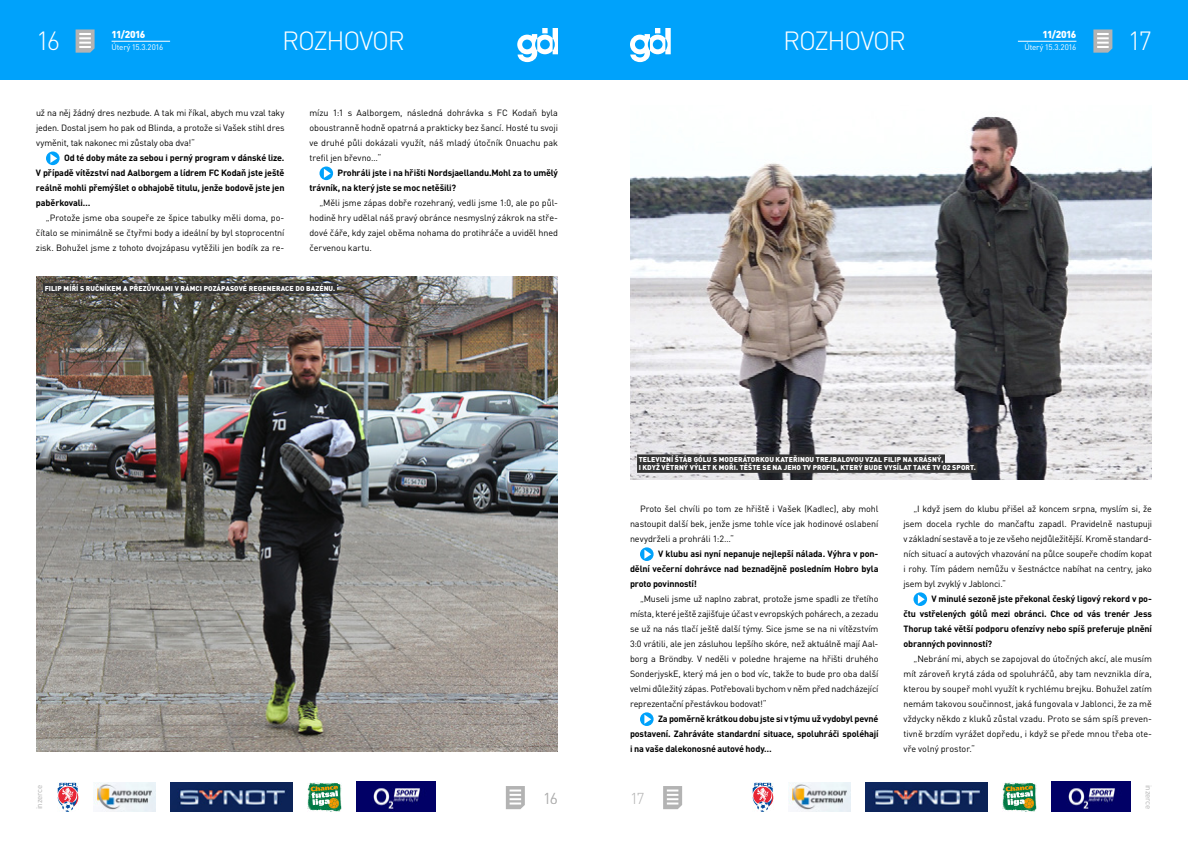
<style>
.page{position:relative;width:1188px;height:842px;background:#fff}
.page>*{position:absolute;margin:0;border:0;box-sizing:border-box;transform-origin:0 0}
.t1{font:300 26px "DIN Pro";letter-spacing:-.05em;color:#fff}
.t2{font:300 15.6px "DIN Pro";color:#b3b3b3}
.t3{font:900 10px "DIN Pro";letter-spacing:-.065em;color:#fff}
.t4{font:9px/15px "DIN Pro";letter-spacing:-.01em;color:#000;text-align:justify}
.t5{font:700 9px/15px "DIN Pro";letter-spacing:-.015em;color:#000;text-align:justify}
.t6{font:8px "DIN Pro";letter-spacing:-.03em;color:#fff}
.t7{font:8px "DIN Pro";letter-spacing:-.025em;color:#b3b3b3}
.t8{font:900 7px/8.4px "DIN Pro";letter-spacing:.01em;color:#fff}
</style>
<div class="page">
<div style="left:594px;top:0;width:594px;height:80px;background:#00a2fb"></div>
<div style="left:0;top:0;width:594px;height:80px;background:#00a2fb"></div>
<svg style="left:630px;top:28px;width:41px;height:34px"></svg>
<svg style="left:1093px;top:29px;width:19px;height:24px"></svg>
<svg style="left:517px;top:28px;width:41px;height:34px"></svg>
<svg style="left:76px;top:29px;width:19px;height:24px"></svg>
<svg style="left:663px;top:786px;width:19px;height:23px"></svg>
<svg style="left:506px;top:786px;width:19px;height:23px"></svg>
<img style="left:57px;top:782px;width:21px;height:30px">
<img style="left:93px;top:782px;width:62px;height:30px">
<img style="left:753px;top:782px;width:21px;height:30px">
<img style="left:307px;top:782px;width:34px;height:30px">
<img style="left:1003px;top:782px;width:34px;height:30px">
<img style="left:170px;top:782px;width:122px;height:30px">
<img style="left:789px;top:782px;width:62px;height:30px">
<img style="left:866px;top:782px;width:122px;height:30px">
<hr style="left:1018px;top:41px;width:58px;height:1px;background:#fff">
<hr style="left:112px;top:41px;width:58px;height:1px;background:#fff">
<img style="left:356px;top:782px;width:79px;height:30px">
<img style="left:1052px;top:782px;width:79px;height:30px">
<svg style="left:640px;top:547px;width:14px;height:14px"></svg>
<svg style="left:644px;top:550px;width:7px;height:9px"></svg>
<svg style="left:640px;top:712px;width:14px;height:14px"></svg>
<svg style="left:644px;top:715px;width:7px;height:9px"></svg>
<svg style="left:914px;top:592px;width:13px;height:14px"></svg>
<svg style="left:918px;top:595px;width:7px;height:9px"></svg>
<img style="left:36px;top:276px;width:522px;height:476px">
<div style="left:43px;top:283px;width:294px;height:10px;background:#333"></div>
<div style="left:46px;top:152px;width:14px;height:13px;background:#00a2fb;border-radius:50%"></div>
<svg style="left:50px;top:154px;width:7px;height:9px"></svg>
<svg style="left:320px;top:167px;width:13px;height:13px"></svg>
<svg style="left:324px;top:169px;width:7px;height:9px"></svg>
<img style="left:630px;top:116px;width:522px;height:364px">
<div style="left:637px;top:454px;width:308px;height:10px;background:#333"></div>
<div style="left:637px;top:463px;width:340px;height:10px;background:#333"></div>
<p class="t3" style="left:112px;top:28px;width:35px">11/2016</p>
<p class="t3" style="left:1043px;top:28px;width:35px">11/2016</p>
<h1 class="t1" style="left:282px;top:23px;width:124px">ROZHOVOR</h1>
<h1 class="t1" style="left:783px;top:23px;width:124px">ROZHOVOR</h1>
<h1 class="t1" style="left:36px;top:23px;width:26px">16</h1>
<h1 class="t1" style="left:1128px;top:23px;width:26px">17</h1>
<p class="t6" style="left:112px;top:42px;width:53px">Úterý 15.3.2016</p>
<p class="t6" style="left:1025px;top:42px;width:53px">Úterý 15.3.2016</p>
<p class="t4" style="left:36px;top:105px;width:250px">už na něj žádný dres nezbude. A tak mi říkal, abych mu vzal taky jeden. Dostal jsem ho pak od Blinda, a protože si Vašek stihl dres vyměnit, tak nakonec mi zůstaly oba dva!“</p>
<p class="t5" style="left:36px;top:150px;width:250px;text-indent:28px">Od té doby máte za sebou i perný program v dánské lize.<br>V případě vítězství nad Aalborgem a lídrem FC Kodaň jste ještě reálně mohli přemýšlet o obhajobě titulu, jenže bodově jste jen paběrkovali…</p>
<p class="t4" style="left:36px;top:210px;width:250px;text-indent:10px">„Protože jsme oba soupeře ze špice tabulky měli doma, po&shy;čítalo se minimálně se čtyřmi body a ideální by byl stoprocentní zisk. Bohužel jsme z tohoto dvojzápasu vytěžili jen bodík za re-</p>
<p class="t4" style="left:309px;top:105px;width:250px">mízu 1:1 s Aalborgem, následná dohrávka s FC Kodaň byla oboustranně hodně opatrná a prakticky bez šancí. Hosté tu svoji ve druhé půli dokázali využít, náš mladý útočník Onuachu pak trefil jen břevno…“</p>
<p class="t5" style="left:309px;top:165px;width:250px;text-indent:28px">Prohráli jste i na hřišti Nordsjaellandu.Mohl za to umělý trávník, na který jste se moc netěšili?</p>
<p class="t4" style="left:309px;top:195px;width:250px;text-indent:10px">„Měli jsme zápas dobře rozehraný, vedli jsme 1:0, ale po půl&shy;hodině hry udělal náš pravý obránce nesmyslný zákrok na stře&shy;dové čáře, kdy zajel oběma nohama do protihráče a uviděl hned červenou kartu.</p>
<p class="t8" style="left:45px;top:284px;width:292px">FILIP MÍŘÍ S RUČNÍKEM A PŘEZŮVKAMI V RÁMCI POZÁPASOVÉ REGENERACE DO BAZÉNU.</p>
<p class="t8" style="left:639px;top:455px;width:339px">TELEVIZNÍ ŠTÁB GÓLU S MODERÁTORKOU KATEŘINOU TREJBALOVOU VZAL FILIP NA KRÁSNÝ,<br>I KDYŽ VĚTRNÝ VÝLET K MOŘI. TĚŠTE SE NA JEHO TV PROFIL, KTERÝ BUDE VYSÍLAT TAKÉ TV O2 SPORT.</p>
<p class="t4" style="left:630px;top:501px;width:250px;text-indent:10px">Proto šel chvíli po tom ze hřiště i Vašek (Kadlec), aby mohl nastoupit další bek, jenže jsme tohle více jak hodinové oslabení nevydrželi a prohráli 1:2…“</p>
<p class="t5" style="left:630px;top:546px;width:250px;text-indent:28px">V klubu asi nyní nepanuje nejlepší nálada. Výhra v pon&shy;dělní večerní dohrávce nad beznadějně posledním Hobro byla proto povinností!</p>
<p class="t4" style="left:630px;top:591px;width:250px;text-indent:10px">„Museli jsme už naplno zabrat, protože jsme spadli ze třetího místa, které ještě zajišťuje účast v evropských pohárech, a zezadu se už na nás tlačí ještě další týmy. Sice jsme se na ni vítězstvím 3:0 vrátili, ale jen zásluhou lepšího skóre, než aktuálně mají Aal&shy;borg a Bröndby. V neděli v poledne hrajeme na hřišti druhého SonderjyskE, který má jen o bod víc, takže to bude pro oba další velmi důležitý zápas. Potřebovali bychom v něm před nadcházející reprezentační přestávkou bodovat!“</p>
<p class="t5" style="left:630px;top:711px;width:250px;text-indent:28px">Za poměrně krátkou dobu jste si v týmu už vydobyl pevné postavení. Zahráváte standardní situace, spoluhráči spoléhají i na vaše dalekonosné autové hody…</p>
<p class="t4" style="left:904px;top:501px;width:250px;text-indent:10px">„I když jsem do klubu přišel až koncem srpna, myslím si, že jsem docela rychle do mančaftu zapadl. Pravidelně nastupuji v základní sestavě a to je ze všeho nejdůležitější. Kromě standard&shy;ních situací a autových vhazování na půlce soupeře chodím kopat i rohy. Tím pádem nemůžu v šestnáctce nabíhat na centry, jako jsem byl zvyklý v Jablonci.“</p>
<p class="t5" style="left:904px;top:591px;width:250px;text-indent:28px">V minulé sezoně jste překonal český ligový rekord v po&shy;čtu vstřelených gólů mezi obránci. Chce od vás trenér Jess Thorup také větší podporu ofenzívy nebo spíš preferuje plnění obranných povinností?</p>
<p class="t4" style="left:904px;top:651px;width:250px;text-indent:10px">„Nebrání mi, abych se zapojoval do útočných akcí, ale musím mít zároveň krytá záda od spoluhráčů, aby tam nevznikla díra, kterou by soupeř mohl využít k rychlému brejku. Bohužel zatím nemám takovou součinnost, jaká fungovala v Jablonci, že za mě vždycky někdo z kluků zůstal vzadu. Proto se sám spíš preven&shy;tivně brzdím vyrážet dopředu, i když se přede mnou třeba ote&shy;vře volný prostor.“</p>
<p class="t7" style="left:34px;top:809px;width:26px;rotate:-90deg">inzerce</p>
<p class="t7" style="left:1154px;top:785px;width:26px;rotate:90deg">inzerce</p>
<h2 class="t2" style="left:543px;top:787px;width:16px">16</h2>
<h2 class="t2" style="left:630px;top:787px;width:16px">17</h2>
</div>
